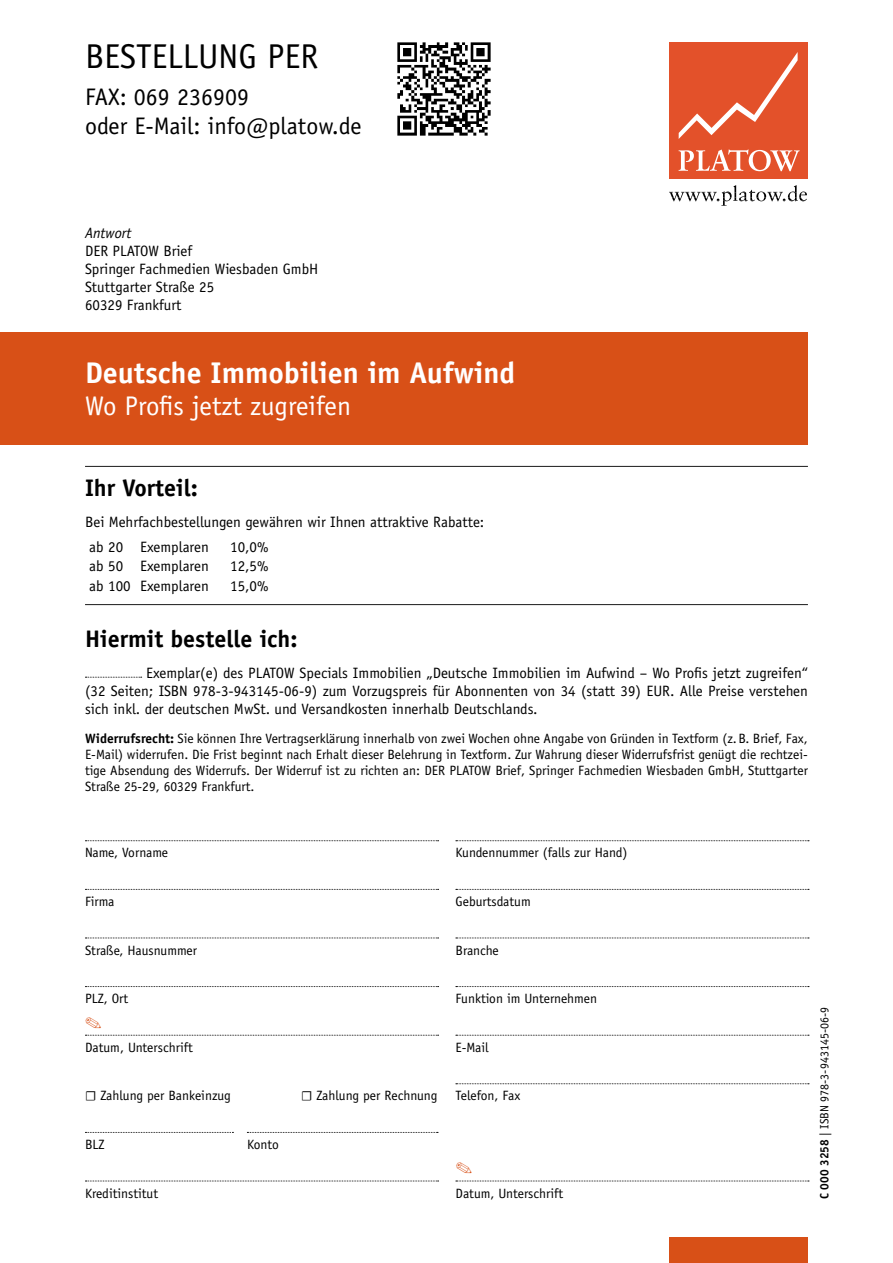
<style>
.page{position:relative;width:893px;height:1263px;background:#fff}
.page>*{position:absolute;margin:0;border:0;box-sizing:border-box;transform-origin:0 0}
.t1{font:34.5px "Officina Sans Std";color:#000}
.t2{font:700 30px "Officina Sans Std";color:#fff}
.t3{font:27px "Officina Sans Std";color:#fff}
.t4{font:24px/28.8px "Officina Sans Std";color:#000}
.t5{font:700 24px "Officina Sans Std";color:#000}
.t6{font:15px/18px "Officina Sans Std";color:#000}
.t7{font:italic 15px "Officina Sans Std";color:#000}
.t8{font:13.5px/16.2px "Officina Sans Std";color:#000;text-align:justify}
.t9{font:13.5px "Officina Sans Std";letter-spacing:-.02em;color:#000}
.t10{font:12px "Officina Sans Std";color:#000}
.s1{font-weight:700}
.s2{font-family:"Minion Pro"}
</style>
<div class="page">
<div style="left:669px;top:43px;width:138px;height:136px;background:#e3512a"></div>
<svg style="left:679px;top:52px;width:119px;height:87px"></svg>
<svg style="left:669px;top:185px;width:138px;height:21px"></svg>
<svg style="left:679px;top:149px;width:121px;height:22px"></svg>
<div style="left:0;top:332px;width:808px;height:112px;background:#d85017"></div>
<svg style="left:85px;top:677px;width:57px;height:1px"></svg>
<svg style="left:85px;top:840px;width:354px;height:1px"></svg>
<svg style="left:85px;top:889px;width:354px;height:1px"></svg>
<svg style="left:85px;top:937px;width:354px;height:1px"></svg>
<svg style="left:85px;top:986px;width:354px;height:1px"></svg>
<svg style="left:85px;top:1035px;width:354px;height:1px"></svg>
<svg style="left:85px;top:1132px;width:148px;height:1px"></svg>
<svg style="left:247px;top:1132px;width:191px;height:1px"></svg>
<svg style="left:85px;top:1180px;width:354px;height:1px"></svg>
<svg style="left:456px;top:840px;width:353px;height:1px"></svg>
<svg style="left:456px;top:889px;width:353px;height:1px"></svg>
<svg style="left:456px;top:937px;width:353px;height:1px"></svg>
<svg style="left:456px;top:986px;width:353px;height:1px"></svg>
<svg style="left:456px;top:1035px;width:353px;height:1px"></svg>
<svg style="left:456px;top:1083px;width:353px;height:1px"></svg>
<svg style="left:456px;top:1180px;width:353px;height:1px"></svg>
<div style="left:670px;top:1237px;width:138px;height:26px;background:#d85017"></div>
<hr style="left:85px;top:466px;width:723px;height:1px;background:#1a1a1a">
<hr style="left:85px;top:604px;width:723px;height:1px;background:#1a1a1a">
<img style="left:398px;top:43px;width:92px;height:92px">
<h1 class="t1" style="left:85px;top:36px;width:235px">BESTELLUNG PER</h1>
<h3 class="t4" style="left:85px;top:82px;width:278px">FAX: 069 236909<br>oder E-Mail: info@platow.de</h3>
<p class="t7" style="left:85px;top:224px;width:48px">Antwort</p>
<p class="t6" style="left:85px;top:242px;width:232px">DER PLATOW Brief<br>Springer Fachmedien Wiesbaden GmbH<br>Stuttgarter Straße 25<br>60329 Frankfurt</p>
<h2 class="t2" style="left:85px;top:354px;width:432px">Deutsche Immobilien im Aufwind</h2>
<h3 class="t3" style="left:85px;top:390px;width:268px">Wo Profis jetzt zugreifen</h3>
<h3 class="t5" style="left:85px;top:473px;width:114px">Ihr Vorteil:</h3>
<p class="t6" style="left:85px;top:509px;width:401px;line-height:25.3px">Bei Mehrfachbestellungen gewähren wir Ihnen attraktive Rabatte: ab 20 Exemplaren</p>
<p class="t6" style="left:230px;top:538px;width:40px">10,0%</p>
<p class="t6" style="left:89px;top:557px;width:121px">ab 50 Exemplaren</p>
<p class="t6" style="left:230px;top:557px;width:40px">12,5%</p>
<p class="t6" style="left:89px;top:577px;width:121px">ab 100 Exemplaren</p>
<p class="t6" style="left:230px;top:577px;width:40px">15,0%</p>
<h3 class="t5" style="left:85px;top:624px;width:214px">Hiermit bestelle ich:</h3>
<p class="t6" style="left:85px;top:663px;width:724px;text-align:justify;text-indent:61px">Exemplar(e) des PLATOW Specials Immobilien „Deutsche Immobilien im Aufwind – Wo Profis jetzt zugreifen“ (32 Seiten; ISBN 978-3-943145-06-9) zum Vorzugspreis für Abonnenten von 34 (statt 39) EUR. Alle Preise verstehen sich inkl. der deutschen MwSt. und Versandkosten innerhalb Deutschlands.</p>
<p class="t8" style="left:85px;top:730px;width:724px"><span class="s1">Widerrufsrecht:</span> Sie können Ihre Vertragserklärung innerhalb von zwei Wochen ohne Angabe von Gründen in Textform (z.B. Brief, Fax, E-Mail) widerrufen. Die Frist beginnt nach Erhalt dieser Belehrung in Textform. Zur Wahrung dieser Widerrufsfrist genügt die rechtzei&shy;tige Absendung des Widerrufs. Der Widerruf ist zu richten an: DER PLATOW Brief, Springer Fachmedien Wiesbaden GmbH , Stuttgarter Straße 25-29, 60329 Frankfurt.</p>
<p class="t9" style="left:85px;top:845px;width:85px">Name, Vorname</p>
<p class="t8" style="left:85px;top:893px;width:31px">Firma</p>
<p class="t8" style="left:85px;top:942px;width:114px">Straße, Hausnummer</p>
<p class="t8" style="left:85px;top:990px;width:45px">PLZ, Ort</p>
<p class="t8" style="left:85px;top:1039px;width:109px">Datum, Unterschrift</p>
<p class="t8" style="left:85px;top:1088px;width:147px"><span class="s2">☐</span> Zahlung per Bankeinzug</p>
<p class="t8" style="left:301px;top:1088px;width:138px"><span class="s2">☐</span> Zahlung per Rechnung</p>
<p class="t8" style="left:85px;top:1136px;width:21px">BLZ</p>
<p class="t8" style="left:247px;top:1136px;width:33px">Konto</p>
<p class="t8" style="left:85px;top:1185px;width:75px">Kreditinstitut</p>
<p class="t8" style="left:455px;top:845px;width:174px">Kundennummer (falls zur Hand)</p>
<p class="t8" style="left:455px;top:893px;width:77px">Geburtsdatum</p>
<p class="t8" style="left:455px;top:942px;width:45px">Branche</p>
<p class="t8" style="left:455px;top:990px;width:143px">Funktion im Unternehmen</p>
<p class="t8" style="left:455px;top:1039px;width:35px">E-Mail</p>
<p class="t8" style="left:455px;top:1088px;width:67px">Telefon, Fax</p>
<p class="t8" style="left:455px;top:1185px;width:109px">Datum, Unterschrift</p>
<p class="t10" style="left:817px;top:1199px;width:194px;rotate:-90deg"><span class="s1">C 000 3258</span> | ISBN 978-3-943145-06-9</p>
</div>
